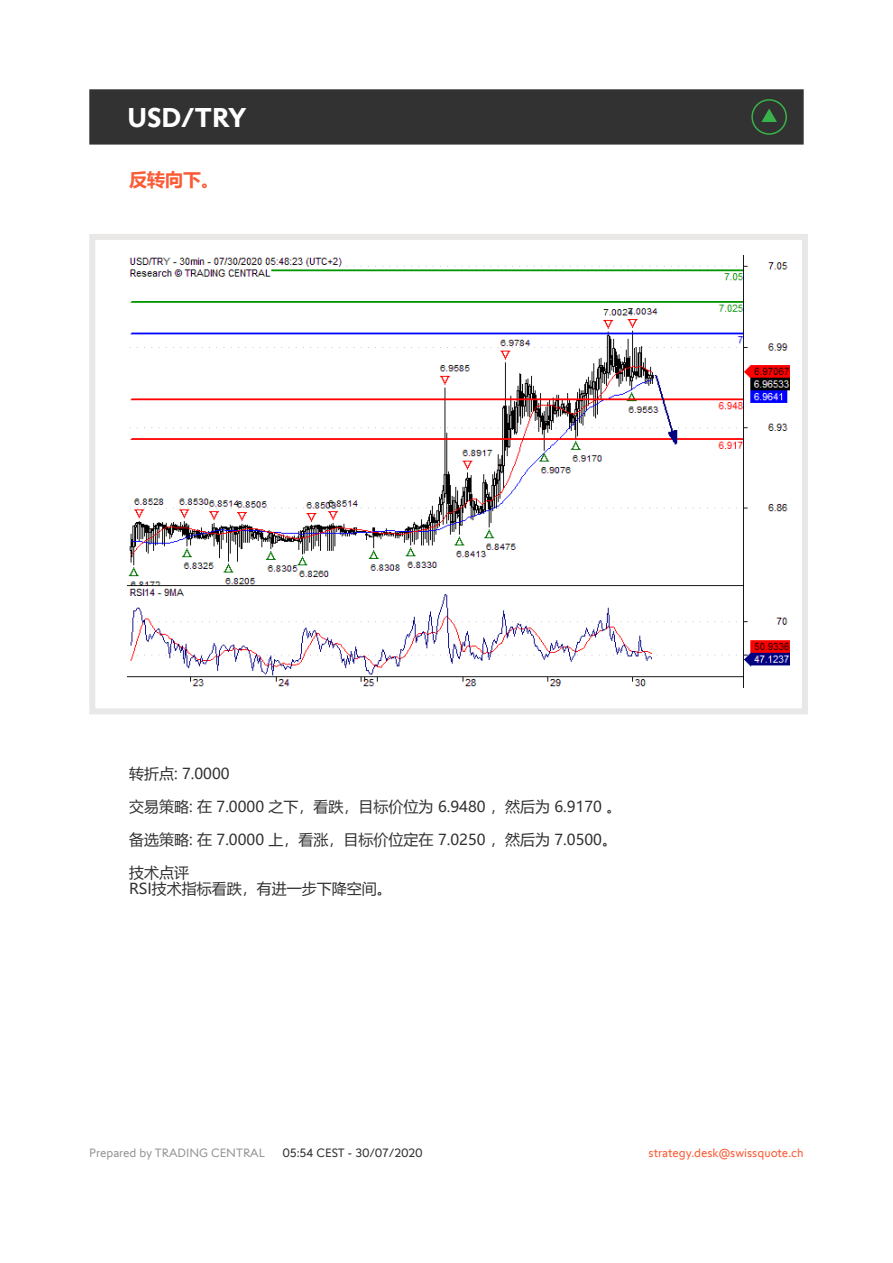
<style>
.page{position:relative;width:893px;height:1263px;background:#fff}
.page>*{position:absolute;margin:0;border:0;box-sizing:border-box;transform-origin:0 0}
.t1{font:700 27px "Swissquote CT";color:#fff}
.t2{font:700 18px "Microsoft Ya Hei UI";color:#fa5b35}
.t3{font:15px/16.5px "Microsoft Ya Hei UI";color:#323232}
.t4{font:12px "Swissquote CT";color:#fa5b35}
.t5{font:12px "Swissquote CT";color:#939598}
.t6{font:12px "Swissquote CT";color:#323232}
</style>
<div class="page">
<div style="left:89px;top:234px;width:719px;height:480px;border:6px solid #e9e8e7"></div>
<div style="left:89px;top:89px;width:715px;height:56px;background:#323232;border:2px solid #323232"></div>
<img style="left:128px;top:255px;width:661px;height:432px">
<svg style="left:751px;top:99px;width:36px;height:36px"></svg>
<h1 class="t1" style="left:128px;top:101px;width:120px">USD/TRY</h1>
<p class="t2" style="left:129px;top:167px;width:91px">反转向下。</p>
<p class="t3" style="left:129px;top:765px;width:102px">转折点: 7.0000</p>
<p class="t3" style="left:129px;top:798px;width:494px">交易策略: 在 7.0000 之下，看跌，目标价位为 6.9480 ，然后为 6.9170 。</p>
<p class="t3" style="left:129px;top:831px;width:489px">备选策略: 在 7.0000 上，看涨，目标价位定在 7.0250 ，然后为 7.0500。</p>
<p class="t3" style="left:129px;top:864px;width:264px">技术点评<br>RSI技术指标看跌，有进一步下降空间。</p>
<p class="t5" style="left:89px;top:1145px;width:177px">Prepared by TRADING CENTRAL</p>
<p class="t6" style="left:283px;top:1145px;width:141px">05:54 CEST - 30/07/2020</p>
<p class="t4" style="left:649px;top:1145px;width:157px">strategy.desk@swissquote.ch</p>
</div>
